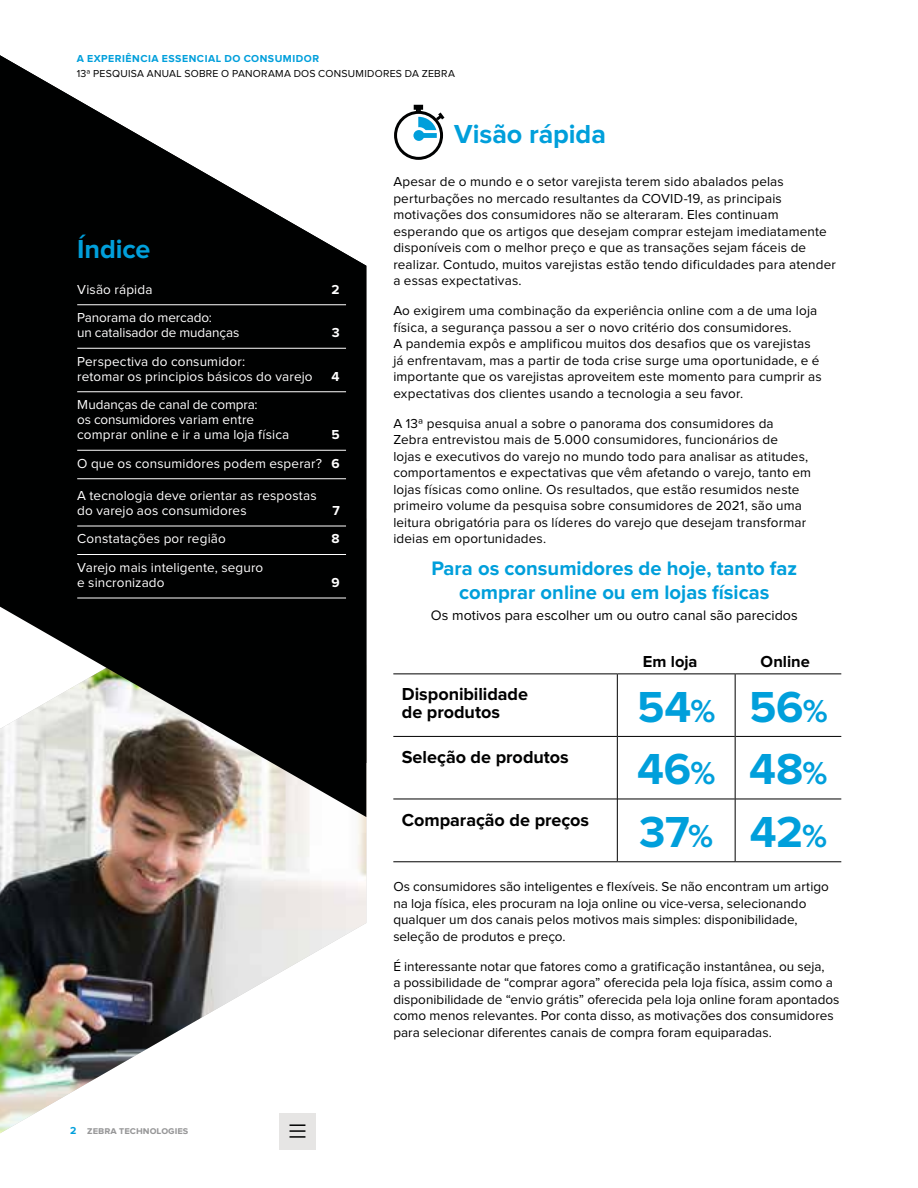
<style>
.page{position:relative;width:918px;height:1188px;background:#fff}
.page>*{position:absolute;margin:0;border:0;box-sizing:border-box;transform-origin:0 0}
.t1{font:700 45px "Proxima Nova";letter-spacing:-.005em;color:#009fdb}
.t2{font:700 27px "Proxima Nova";letter-spacing:-.005em;color:#009fdb}
.t3{font:700 20.25px/24px "Proxima Nova";color:#009fdb;text-align:center}
.t4{font:700 18px/18px "Proxima Nova";color:#000}
.t5{font:700 18px "Proxima Nova";color:#000101}
.t6{font:700 16.5px "Proxima Nova";letter-spacing:.005em;color:#000}
.t7{font:14.25px "Proxima Nova";color:#000}
.t8{font:13.5px/16.5px "Proxima Nova";letter-spacing:.01em;color:#000}
.t9{font:13.5px/15px "Proxima Nova";letter-spacing:.01em;color:#fff}
.t10{font:13.5px/15px "Proxima Nova";letter-spacing:-.01em;color:#fff}
.t11{font:700 13.5px "Proxima Nova";color:#fff}
.t12{font:10.5px "Proxima Nova";letter-spacing:.025em;color:#000}
.t13{font:700 10.5px "Proxima Nova";letter-spacing:.045em;color:#009fdb}
.t14{font:700 10.5px "Proxima Nova";color:#989899}
.s1{font-weight:700}
.s2{color:#009fdb}
.s3{font-size:33px}
</style>
<div class="page">
<div style="left:279px;top:1113px;width:37px;height:36px;background:#e6e5e4"></div>
<svg style="left:290px;top:1136px;width:15px;height:2px"></svg>
<svg style="left:394px;top:105px;width:50px;height:55px"></svg>
<svg style="left:618px;top:737px;width:223px;height:62px"></svg>
<hr style="left:393px;top:861px;width:224px;height:1px;background:#000">
<hr style="left:617px;top:861px;width:118px;height:1px;background:#000">
<hr style="left:735px;top:861px;width:106px;height:1px;background:#000">
<hr style="left:393px;top:736px;width:224px;height:1px;background:#000101">
<hr style="left:618px;top:736px;width:117px;height:1px;background:#000101">
<hr style="left:736px;top:736px;width:105px;height:1px;background:#000101">
<hr style="left:393px;top:799px;width:224px;height:1px;background:#000101">
<hr style="left:618px;top:799px;width:117px;height:1px;background:#000101">
<hr style="left:736px;top:799px;width:105px;height:1px;background:#000101">
<hr style="left:393px;top:674px;width:224px;height:1px;background:#000">
<hr style="left:617px;top:674px;width:118px;height:1px;background:#000">
<hr style="left:735px;top:674px;width:106px;height:1px;background:#000">
<hr style="left:735px;top:674px;width:1px;height:62px;background:#000">
<hr style="left:735px;top:736px;width:1px;height:63px;background:#000">
<hr style="left:735px;top:799px;width:1px;height:62px;background:#000">
<hr style="left:617px;top:674px;width:1px;height:62px;background:#000">
<hr style="left:617px;top:736px;width:1px;height:63px;background:#000">
<hr style="left:617px;top:799px;width:1px;height:62px;background:#000">
<img style="left:0;top:817px;width:366px;height:316px">
<svg style="left:0;top:55px;width:366px;height:762px;fill:#000101"></svg>
<hr style="left:77px;top:304px;width:269px;height:1px;background:#fff">
<hr style="left:77px;top:348px;width:269px;height:1px;background:#fff">
<hr style="left:77px;top:391px;width:269px;height:1px;background:#fff">
<hr style="left:77px;top:450px;width:269px;height:1px;background:#fff">
<hr style="left:77px;top:478px;width:269px;height:1px;background:#fff">
<hr style="left:77px;top:526px;width:269px;height:1px;background:#fff">
<hr style="left:77px;top:554px;width:269px;height:1px;background:#fff">
<hr style="left:77px;top:598px;width:269px;height:1px;background:#fff">
<p class="t13" style="left:77px;top:53px;width:244px">A EXPERIÊNCIA ESSENCIAL DO CONSUMIDOR</p>
<p class="t12" style="left:77px;top:68px;width:380px">13ª PESQUISA ANUAL SOBRE O PANORAMA DOS CONSUMIDORES DA ZEBRA</p>
<h2 class="t2" style="left:77px;top:234px;width:75px">Índice</h2>
<p class="t9" style="left:77px;top:282px;width:77px">Visão rápida</p>
<p class="t11" style="left:332px;top:281px;width:10px">2</p>
<p class="t10" style="left:77px;top:311px;width:164px">Panorama do mercado:<br>un catalisador de mudanças</p>
<p class="t11" style="left:332px;top:325px;width:9px">3</p>
<p class="t9" style="left:77px;top:354px;width:237px">Perspectiva do consumidor:<br>retomar os principios básicos do varejo</p>
<p class="t11" style="left:332px;top:368px;width:10px">4</p>
<p class="t9" style="left:77px;top:398px;width:214px">Mudanças de canal de compra:<br>os consumidores variam entre comprar online e ir a uma loja física</p>
<p class="t9" style="left:77px;top:421px;width:264px;line-height:28.5px;text-align:right"><span class="s1">5<br></span>O que os consumidores podem esperar? <span class="s1">6</span></p>
<p class="t9" style="left:77px;top:488px;width:241px">A tecnologia deve orientar as respostas do varejo aos consumidores</p>
<p class="t11" style="left:332px;top:503px;width:9px">7</p>
<p class="t9" style="left:77px;top:532px;width:150px">Constatações por região</p>
<p class="t11" style="left:332px;top:531px;width:10px">8</p>
<p class="t9" style="left:77px;top:560px;width:188px">Varejo mais inteligente, seguro e sincronizado</p>
<p class="t11" style="left:332px;top:575px;width:10px">9</p>
<p class="t14" style="left:70px;top:1124px;width:120px"><span class="s2">2</span> zebra technologies</p>
<h2 class="t2" style="left:454px;top:118px;width:153px">Visão rápida</h2>
<p class="t8" style="left:393px;top:174px;width:444px">Apesar de o mundo e o setor varejista terem sido abalados pelas perturbações no mercado resultantes da COVID-19, as principais motivações dos consumidores não se alteraram. Eles continuam esperando que os artigos que desejam comprar estejam imediatamente disponíveis com o melhor preço e que as transações sejam fáceis de realizar. Contudo, muitos varejistas estão tendo dificuldades para atender a essas expectativas.</p>
<p class="t8" style="left:393px;top:303px;width:430px">Ao exigirem uma combinação da experiência online com a de uma loja física, a segurança passou a ser o novo critério dos consumidores.<br>A pandemia expôs e amplificou muitos dos desafios que os varejistas já enfrentavam, mas a partir de toda crise surge uma oportunidade, e é importante que os varejistas aproveitem este momento para cumprir as expectativas dos clientes usando a tecnologia a seu favor.</p>
<p class="t8" style="left:393px;top:416px;width:419px">A 13ª pesquisa anual a sobre o panorama dos consumidores da Zebra entrevistou mais de 5.000 consumidores, funcionários de<br>lojas e executivos do varejo no mundo todo para analisar as atitudes, comportamentos e expectativas que vêm afetando o varejo, tanto em lojas físicas como online. Os resultados, que estão resumidos neste primeiro volume da pesquisa sobre consumidores de 2021, são uma leitura obrigatória para os líderes do varejo que desejam transformar ideias em oportunidades.</p>
<h3 class="t3" style="left:431px;top:557px;width:367px">Para os consumidores de hoje, tanto faz comprar online ou em lojas físicas</h3>
<p class="t7" style="left:431px;top:608px;width:368px">Os motivos para escolher um ou outro canal são parecidos</p>
<p class="t6" style="left:643px;top:652px;width:56px">Em loja</p>
<p class="t6" style="left:761px;top:652px;width:51px">Online</p>
<h3 class="t4" style="left:402px;top:686px;width:128px">Disponibilidade de produtos</h3>
<h1 class="t1" style="left:637px;top:681px;width:192px">54<span class="s3">%</span> 56<span class="s3">%</span></h1>
<h3 class="t5" style="left:402px;top:747px;width:168px">Seleção de produtos</h3>
<h1 class="t1" style="left:637px;top:743px;width:192px">46<span class="s3">%</span> 48<span class="s3">%</span></h1>
<h3 class="t4" style="left:402px;top:811px;width:189px">Comparação de preços</h3>
<h1 class="t1" style="left:639px;top:806px;width:189px">37<span class="s3">%</span> 42<span class="s3">%</span></h1>
<p class="t8" style="left:393px;top:879px;width:437px">Os consumidores são inteligentes e flexíveis. Se não encontram um artigo na loja física, eles procuram na loja online ou vice-versa, selecionando qualquer um dos canais pelos motivos mais simples: disponibilidade, seleção de produtos e preço.</p>
<p class="t8" style="left:393px;top:958px;width:448px">É interessante notar que fatores como a gratificação instantânea, ou seja,<br>a possibilidade de “comprar agora” oferecida pela loja física, assim como a disponibilidade de “envio grátis” oferecida pela loja online foram apontados como menos relevantes. Por conta disso, as motivações dos consumidores para selecionar diferentes canais de compra foram equiparadas.</p>
</div>
